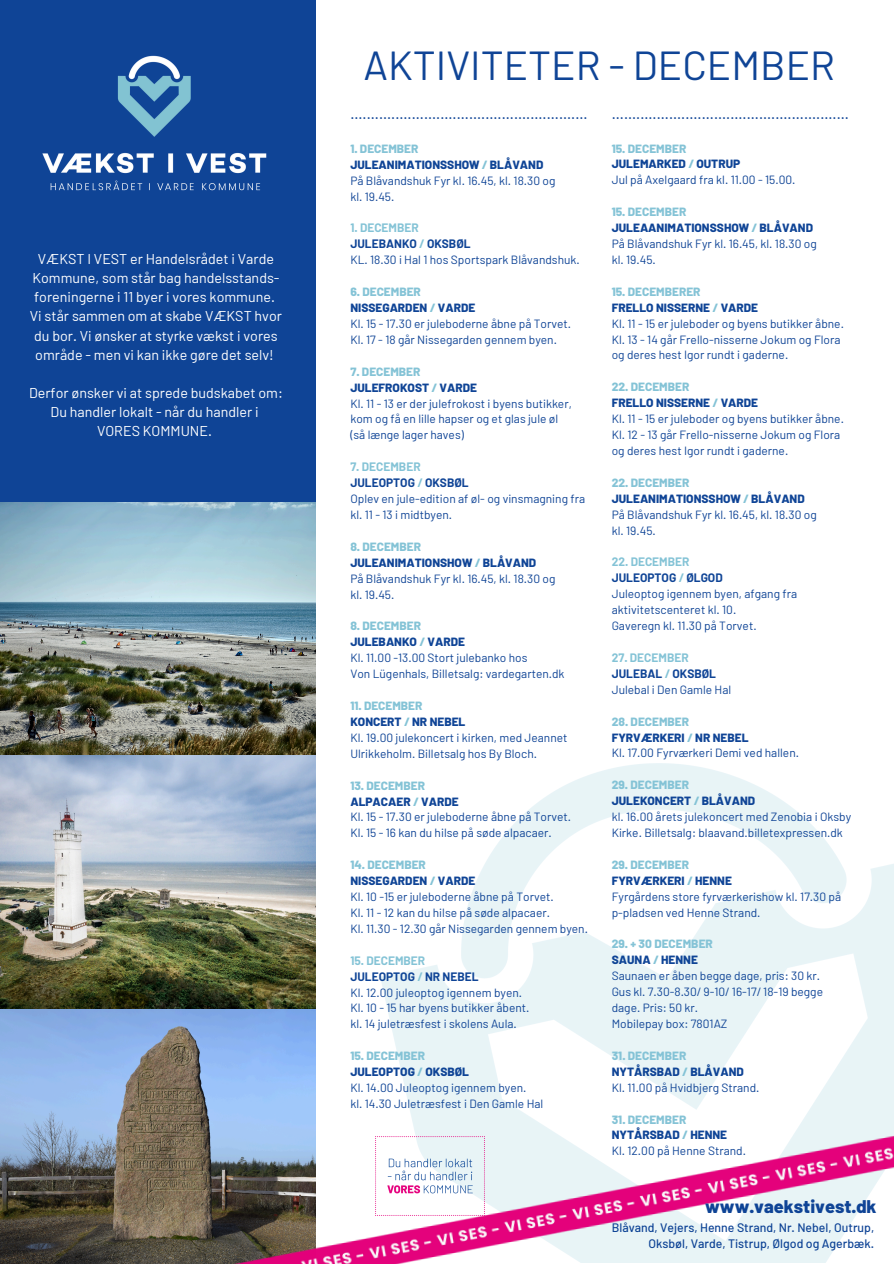
<style>
.page{position:relative;width:894px;height:1264px;background:#fff}
.page>*{position:absolute;margin:0;border:0;box-sizing:border-box;transform-origin:0 0}
.t1{font:40.5px "Barlow";color:#0f4496}
.t2{font:800 18.3px "Barlow";color:#0f4496}
.t3{font:15px "Barlow";color:#0f4496}
.t4{font:14.25px/19.2px "Barlow";color:#fff;text-align:center}
.t5{font:500 12.3px/16.4px "Barlow";color:#0f4496;text-align:right}
.t6{font:12px/15.9px "Barlow";color:#0f4496}
.t7{font:800 12px "Barlow";color:#0f4496}
.t8{font:800 12px "Barlow";color:#84c3d6}
.t9{font:700 12px "Barlow";color:#0f4496}
.t10{font:700 12px "Barlow";color:#84c3d6}
.s1{color:#84c3d6}
</style>
<div class="page">
<img style="left:315px;top:316px;width:578px;height:804px">
<img style="left:0;top:501px;width:315px;height:762px">
<div style="left:0;top:0;width:315px;height:501px;background:#0f4496"></div>
<img style="left:42px;top:55px;width:225px;height:136px">
<img style="left:68px;top:1120px;width:825px;height:143px">
<img style="left:375px;top:1136px;width:109px;height:79px">
<p class="t4" style="left:30px;top:249px;width:253px">VÆKST I VEST er Handelsrådet i Varde Kommune, som står bag handelsstands&shy;foreningerne i 11 byer i vores kommune.<br>Vi står sammen om at skabe VÆKST hvor du bor. Vi ønsker at styrke vækst i vores område - men vi kan ikke gøre det selv!</p>
<p class="t4" style="left:29px;top:383px;width:255px">Derfor ønsker vi at sprede budskabet om:<br>Du handler lokalt - når du handler i<br>VORES KOMMUNE.</p>
<p class="t1" style="left:363px;top:39px;width:473px">AKTIVITETER - DECEMBER</p>
<p class="t3" style="left:350px;top:104px;width:239px">..........................................................</p>
<p class="t8" style="left:350px;top:141px;width:70px">1. DECEMBER</p>
<p class="t7" style="left:350px;top:157px;width:194px">JULEANIMATIONSSHOW <span class="s1">/</span> BLÅVAND</p>
<p class="t6" style="left:350px;top:172px;width:206px">På Blåvandshuk Fyr kl. 16.45, kl. 18.30 og</p>
<p class="t6" style="left:350px;top:188px;width:45px">kl. 19.45.</p>
<p class="t10" style="left:350px;top:220px;width:70px">1. DECEMBER</p>
<p class="t9" style="left:350px;top:236px;width:122px">JULEBANKO <span class="s1">/</span> OKSBØL</p>
<p class="t6" style="left:350px;top:251px;width:231px">KL. 18.30 i Hal 1 hos Sportspark Blåvandshuk.</p>
<p class="t8" style="left:350px;top:284px;width:72px">6. DECEMBER</p>
<p class="t7" style="left:350px;top:300px;width:126px">NISSEGARDEN <span class="s1">/</span> VARDE</p>
<p class="t6" style="left:350px;top:315px;width:222px">Kl. 15 - 17.30 er juleboderne åbne på Torvet.</p>
<p class="t6" style="left:350px;top:331px;width:208px">Kl. 17 - 18 går Nissegarden gennem byen.</p>
<p class="t8" style="left:350px;top:363px;width:72px">7. DECEMBER</p>
<p class="t7" style="left:350px;top:379px;width:128px">JULEFROKOST <span class="s1">/</span> VARDE</p>
<p class="t6" style="left:350px;top:395px;width:223px">Kl. 11 - 13 er der julefrokost i byens butikker, kom og få en lille hapser og et glas jule øl</p>
<p class="t6" style="left:350px;top:426px;width:115px">(så længe lager haves)</p>
<p class="t10" style="left:350px;top:459px;width:72px">7. DECEMBER</p>
<p class="t9" style="left:350px;top:475px;width:120px">JULEOPTOG <span class="s1">/</span> OKSBØL</p>
<p class="t6" style="left:350px;top:490px;width:236px">Oplev en jule-edition af øl- og vinsmagning fra kl. 11 - 13 i midtbyen.</p>
<p class="t8" style="left:350px;top:539px;width:72px">8. DECEMBER</p>
<p class="t7" style="left:350px;top:554px;width:187px">JULEANIMATIONSHOW <span class="s1">/</span> BLÅVAND</p>
<p class="t6" style="left:350px;top:570px;width:206px">På Blåvandshuk Fyr kl. 16.45, kl. 18.30 og</p>
<p class="t6" style="left:350px;top:586px;width:45px">kl. 19.45.</p>
<p class="t8" style="left:350px;top:618px;width:72px">8. DECEMBER</p>
<p class="t7" style="left:350px;top:634px;width:116px">JULEBANKO <span class="s1">/</span> VARDE</p>
<p class="t6" style="left:350px;top:649px;width:179px">Kl. 11.00 -13.00 Stort julebanko hos</p>
<p class="t6" style="left:350px;top:665px;width:216px">Von Lügenhals, Billetsalg: vardegarten.dk</p>
<p class="t8" style="left:350px;top:698px;width:74px">11. DECEMBER</p>
<p class="t7" style="left:350px;top:714px;width:116px">KONCERT <span class="s1">/</span> NR NEBEL</p>
<p class="t6" style="left:350px;top:729px;width:219px">Kl. 19.00 julekoncert i kirken, med Jeannet<br>Ulrikkeholm. Billetsalg hos By Bloch.</p>
<p class="t8" style="left:350px;top:777px;width:76px">13. DECEMBER</p>
<p class="t7" style="left:350px;top:793px;width:110px">ALPACAER <span class="s1">/</span> VARDE</p>
<p class="t6" style="left:350px;top:808px;width:222px">Kl. 15 - 17.30 er juleboderne åbne på Torvet.</p>
<p class="t6" style="left:350px;top:824px;width:203px">Kl. 15 - 16 kan du hilse på søde alpacaer.</p>
<p class="t8" style="left:350px;top:857px;width:77px">14. DECEMBER</p>
<p class="t7" style="left:350px;top:873px;width:126px">NISSEGARDEN <span class="s1">/</span> VARDE</p>
<p class="t6" style="left:350px;top:888px;width:205px">Kl. 10 -15 er juleboderne åbne på Torvet.</p>
<p class="t6" style="left:350px;top:904px;width:201px">Kl. 11 - 12 kan du hilse på søde alpacaer.</p>
<p class="t6" style="left:350px;top:920px;width:239px">Kl. 11.30 - 12.30 går Nissegarden gennem byen.</p>
<p class="t10" style="left:350px;top:952px;width:76px">15. DECEMBER</p>
<p class="t9" style="left:350px;top:968px;width:130px">JULEOPTOG <span class="s1">/</span> NR NEBEL</p>
<p class="t6" style="left:350px;top:983px;width:173px">Kl. 12.00 juleoptog igennem byen.</p>
<h2 class="t6" style="left:350px;top:999px;width:181px">Kl. 10 - 15 har byens butikker åbent.</h2>
<p class="t6" style="left:350px;top:1015px;width:168px">kl. 14 juletræsfest i skolens Aula.</p>
<p class="t8" style="left:350px;top:1048px;width:76px">15. DECEMBER</p>
<p class="t7" style="left:350px;top:1064px;width:120px">JULEOPTOG <span class="s1">/</span> OKSBØL</p>
<p class="t6" style="left:350px;top:1079px;width:177px">Kl. 14.00 Juleoptog igennem byen.</p>
<p class="t6" style="left:350px;top:1095px;width:194px">kl. 14.30 Juletræsfest i Den Gamle Hal</p>
<p class="t3" style="left:611px;top:104px;width:239px">..........................................................</p>
<p class="t8" style="left:611px;top:140px;width:76px">15. DECEMBER</p>
<p class="t7" style="left:611px;top:156px;width:130px">JULEMARKED <span class="s1">/</span> OUTRUP</p>
<p class="t6" style="left:611px;top:172px;width:185px">Jul på Axelgaard fra kl. 11.00 - 15.00.</p>
<p class="t8" style="left:611px;top:204px;width:76px">15. DECEMBER</p>
<p class="t7" style="left:611px;top:220px;width:203px">JULEAANIMATIONSSHOW <span class="s1">/</span> BLÅVAND</p>
<p class="t6" style="left:611px;top:235px;width:206px">På Blåvandshuk Fyr kl. 16.45, kl. 18.30 og</p>
<p class="t6" style="left:611px;top:251px;width:45px">kl. 19.45.</p>
<p class="t8" style="left:611px;top:284px;width:90px">15. DECEMBERER</p>
<p class="t7" style="left:611px;top:300px;width:148px">FRELLO NISSERNE <span class="s1">/</span> VARDE</p>
<p class="t6" style="left:611px;top:315px;width:234px">Kl. 11 - 15 er juleboder og byens butikker åbne.</p>
<p class="t6" style="left:611px;top:331px;width:230px">Kl. 13 - 14 går Frello-nisserne Jokum og Flora og deres hest Igor rundt i gaderne.</p>
<p class="t8" style="left:611px;top:379px;width:79px">22. DECEMBER</p>
<p class="t7" style="left:611px;top:395px;width:148px">FRELLO NISSERNE <span class="s1">/</span> VARDE</p>
<p class="t6" style="left:611px;top:410px;width:234px">Kl. 11 - 15 er juleboder og byens butikker åbne.</p>
<p class="t6" style="left:611px;top:426px;width:230px">Kl. 12 - 13 går Frello-nisserne Jokum og Flora og deres hest Igor rundt i gaderne.</p>
<p class="t8" style="left:611px;top:475px;width:79px">22. DECEMBER</p>
<p class="t7" style="left:611px;top:490px;width:194px">JULEANIMATIONSSHOW <span class="s1">/</span> BLÅVAND</p>
<p class="t6" style="left:611px;top:506px;width:206px">På Blåvandshuk Fyr kl. 16.45, kl. 18.30 og</p>
<p class="t6" style="left:611px;top:522px;width:45px">kl. 19.45.</p>
<p class="t10" style="left:611px;top:554px;width:79px">22. DECEMBER</p>
<p class="t9" style="left:611px;top:570px;width:112px">JULEOPTOG <span class="s1">/</span> ØLGOD</p>
<p class="t6" style="left:611px;top:585px;width:187px">Juleoptog igennem byen, afgang fra aktivitetscenteret kl. 10.</p>
<p class="t6" style="left:611px;top:617px;width:146px">Gaveregn kl. 11.30 på Torvet.</p>
<p class="t10" style="left:611px;top:650px;width:78px">27. DECEMBER</p>
<p class="t9" style="left:611px;top:666px;width:106px">JULEBAL <span class="s1">/</span> OKSBØL</p>
<p class="t6" style="left:611px;top:681px;width:121px">Julebal i Den Gamle Hal</p>
<p class="t8" style="left:611px;top:713px;width:79px">28. DECEMBER</p>
<p class="t7" style="left:611px;top:729px;width:138px">FYRVÆRKERI <span class="s1">/</span> NR NEBEL</p>
<p class="t6" style="left:611px;top:744px;width:189px">Kl. 17.00 Fyrværkeri Demi ved hallen.</p>
<p class="t8" style="left:611px;top:777px;width:79px">29. DECEMBER</p>
<p class="t7" style="left:611px;top:793px;width:145px">JULEKONCERT <span class="s1">/</span> BLÅVAND</p>
<p class="t6" style="left:611px;top:808px;width:241px">kl. 16.00 årets julekoncert med Zenobia i Oksby<br>Kirke. Billetsalg: blaavand.billetexpressen.dk</p>
<p class="t8" style="left:611px;top:856px;width:79px">29. DECEMBER</p>
<p class="t7" style="left:611px;top:872px;width:122px">FYRVÆRKERI <span class="s1">/</span> HENNE</p>
<p class="t6" style="left:611px;top:888px;width:231px">Fyrgårdens store fyrværkerishow kl. 17.30 på p-pladsen ved Henne Strand.</p>
<p class="t8" style="left:611px;top:936px;width:103px">29. + 30 DECEMBER</p>
<p class="t7" style="left:611px;top:952px;width:88px">SAUNA <span class="s1">/</span> HENNE</p>
<p class="t6" style="left:611px;top:967px;width:210px">Saunaen er åben begge dage, pris: 30 kr.</p>
<p class="t6" style="left:611px;top:983px;width:213px">Gus kl. 7.30-8.30/ 9-10/ 16-17/ 18-19 begge dage. Pris: 50 kr.</p>
<p class="t6" style="left:611px;top:1015px;width:117px">Mobilepay box: 7801AZ</p>
<p class="t8" style="left:611px;top:1047px;width:76px">31. DECEMBER</p>
<p class="t7" style="left:611px;top:1063px;width:134px">NYTÅRSBAD <span class="s1">/</span> BLÅVAND</p>
<p class="t6" style="left:611px;top:1078px;width:149px">Kl. 11.00 på Hvidbjerg Strand.</p>
<p class="t8" style="left:611px;top:1111px;width:76px">31. DECEMBER</p>
<p class="t7" style="left:611px;top:1127px;width:117px">NYTÅRSBAD <span class="s1">/</span> HENNE</p>
<p class="t6" style="left:611px;top:1142px;width:136px">Kl. 12.00 på Henne Strand.</p>
<h3 class="t2" style="left:705px;top:1194px;width:173px">www.vaekstivest.dk</h3>
<h3 class="t5" style="left:611px;top:1218px;width:264px">Blåvand, Vejers, Henne Strand, Nr. Nebel, Outrup,<br>Oksbøl, Varde, Tistrup, Ølgod og Agerbæk.</h3>
</div>
